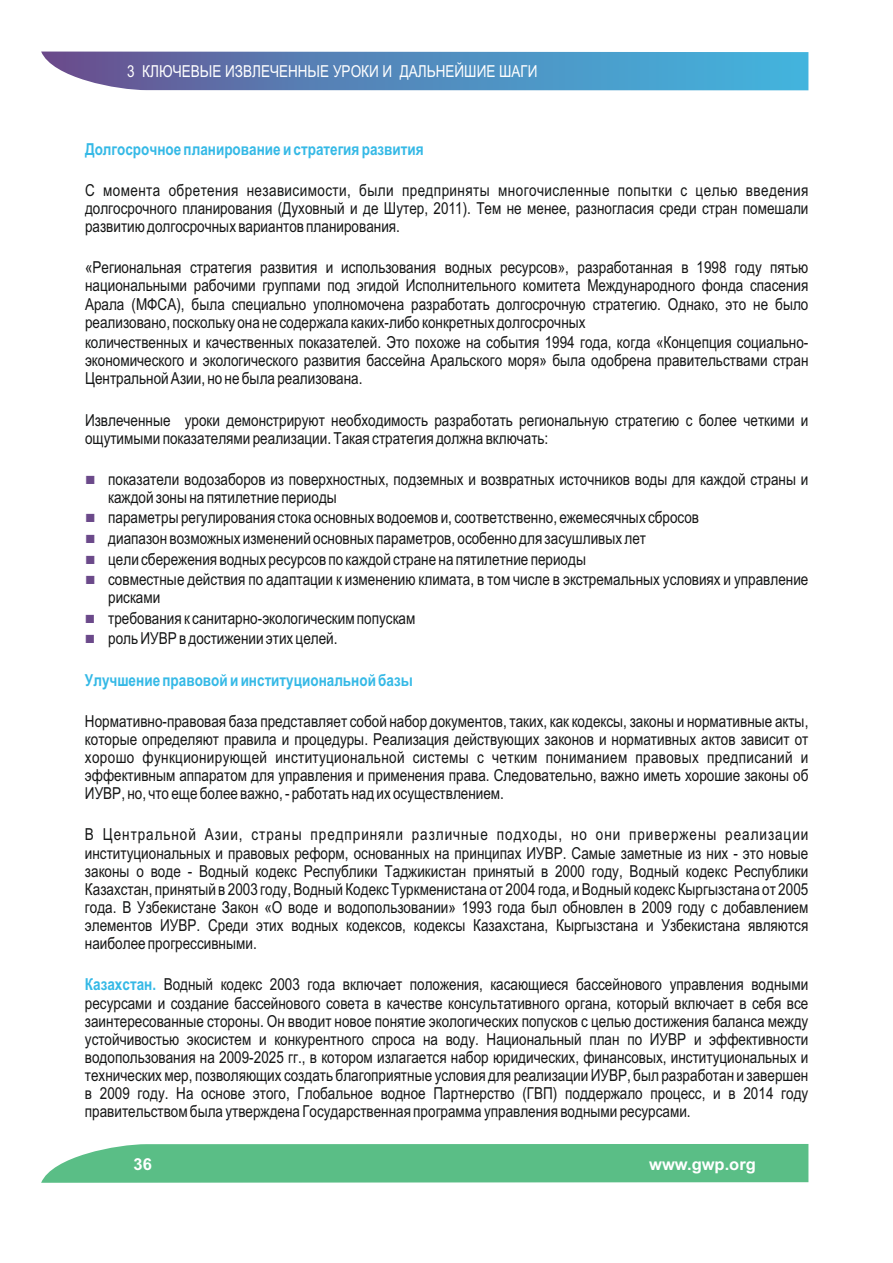
<style>
.page{position:relative;width:893px;height:1263px;background:#fff}
.page>*{position:absolute;margin:0;border:0;box-sizing:border-box;transform-origin:0 0}
.t1{font:16.5px/18.1px "Arial Narrow";color:#151616;text-align:justify}
.t2{font:700 16.5px "Arial Narrow";color:#35b9e6}
.t3{font:16.5px "Arial Narrow";color:#fff}
.t4{font:700 16.5px "Arial";color:#fff}
.s1{color:#6b498a}
.s2{font-weight:700;color:#35b9e6}
</style>
<div class="page">
<svg style="left:41px;top:1144px;width:767px;height:39px;background:#62c18c"></svg>
<svg style="left:41px;top:52px;width:767px;height:38px;background:#598dbe"></svg>
<p class="t3" style="left:127px;top:65px;width:412px">3 КЛЮЧЕВЫЕ ИЗВЛЕЧЕННЫЕ УРОКИ И ДАЛЬНЕЙШИЕ ШАГИ</p>
<p class="t2" style="left:85px;top:143px;width:340px">Долгосрочное планирование и стратегия развития</p>
<p class="t1" style="left:85px;top:183px;width:725px">С момента обретения независимости, были предприняты многочисленные попытки с целью введения долгосрочного планирования (Духовный и де Шутер, 2011). Тем не менее, разногласия среди стран помешали развитию долгосрочных вариантов планирования.</p>
<p class="t1" style="left:85px;top:260px;width:725px">«Региональная стратегия развития и использования водных ресурсов», разработанная в 1998 году пятью национальными рабочими группами под эгидой Исполнительного комитета Международного фонда спасения Арала (МФСА), была специально уполномочена разработать долгосрочную стратегию. Однако, это не было реализовано, поскольку она не содержала каких-либо конкретных долгосрочных</p>
<p class="t1" style="left:85px;top:335px;width:725px">количественных и качественных показателей. Это похоже на события 1994 года, когда «Концепция социально&shy;экономического и экологического развития бассейна Аральского моря» была одобрена правительствами стран Центральной Азии, но не была реализована.</p>
<p class="t1" style="left:85px;top:412px;width:725px">Извлеченные уроки демонстрируют необходимость разработать региональную стратегию с более четкими и ощутимыми показателями реализации. Такая стратегия должна включать:</p>
<p class="t1" style="left:108px;top:471px;width:702px;text-indent:-23px"><span class="s1">■</span> показатели водозаборов из поверхностных, подземных и возвратных источников воды для каждой страны и каждой зоны на пятилетние периоды</p>
<p class="t1" style="left:85px;top:510px;width:616px"><span class="s1">■</span> параметры регулирования стока основных водоемов и, соответственно, ежемесячных сбросов</p>
<p class="t1" style="left:85px;top:531px;width:563px"><span class="s1">■</span> диапазон возможных изменений основных параметров, особенно для засушливых лет</p>
<p class="t1" style="left:85px;top:551px;width:503px"><span class="s1">■</span> цели сбережения водных ресурсов по каждой стране на пятилетние периоды</p>
<p class="t1" style="left:108px;top:572px;width:702px;text-indent:-23px"><span class="s1">■</span> совместные действия по адаптации к изменению климата, в том числе в экстремальных условиях и управление рисками</p>
<p class="t1" style="left:85px;top:610px;width:332px"><span class="s1">■</span> требования к санитарно-экологическим попускам</p>
<p class="t1" style="left:85px;top:631px;width:254px"><span class="s1">■</span> роль ИУВР в достижении этих целей.</p>
<p class="t2" style="left:85px;top:674px;width:329px">Улучшение правовой и институциональной базы</p>
<p class="t1" style="left:85px;top:713px;width:725px">Нормативно-правовая база представляет собой набор документов, таких, как кодексы, законы и нормативные акты, которые определяют правила и процедуры. Реализация действующих законов и нормативных актов зависит от хорошо функционирующей институциональной системы с четким пониманием правовых предписаний и эффективным аппаратом для управления и применения права. Следовательно, важно иметь хорошие законы об ИУВР, но, что еще более важно, - работать над их осуществлением.</p>
<p class="t1" style="left:85px;top:827px;width:725px">В Центральной Азии, страны предприняли различные подходы, но они привержены реализации институциональных и правовых реформ, основанных на принципах ИУВР. Самые заметные из них - это новые законы о воде - Водный кодекс Республики Таджикистан принятый в 2000 году, Водный кодекс Республики Казахстан, принятый в 2003 году, Водный Кодекс Туркменистана от 2004 года, и Водный кодекс Кыргызстана от 2005 года. В Узбекистане Закон «О воде и водопользовании» 1993 года был обновлен в 2009 году с добавлением элементов ИУВР. Среди этих водных кодексов, кодексы Казахстана, Кыргызстана и Узбекистана являются наиболее прогрессивными.</p>
<p class="t1" style="left:85px;top:977px;width:725px"><span class="s2">Казахстан.</span> Водный кодекс 2003 года включает положения, касающиеся бассейнового управления водными ресурсами и создание бассейнового совета в качестве консультативного органа, который включает в себя все заинтересованные стороны. Он вводит новое понятие экологических попусков с целью достижения баланса между устойчивостью экосистем и конкурентного спроса на воду. Национальный план по ИУВР и эффективности водопользования на 2009-2025 гг., в котором излагается набор юридических, финансовых, институциональных и технических мер, позволяющих создать благоприятные условия для реализации ИУВР, был разработан и завершен в 2009 году. На основе этого, Глобальное водное Партнерство (ГВП) поддержало процесс, и в 2014 году правительством была утверждена Государственная программа управления водными ресурсами.</p>
<p class="t4" style="left:134px;top:1158px;width:20px">36</p>
<p class="t4" style="left:649px;top:1158px;width:108px">www.gwp.org</p>
</div>
